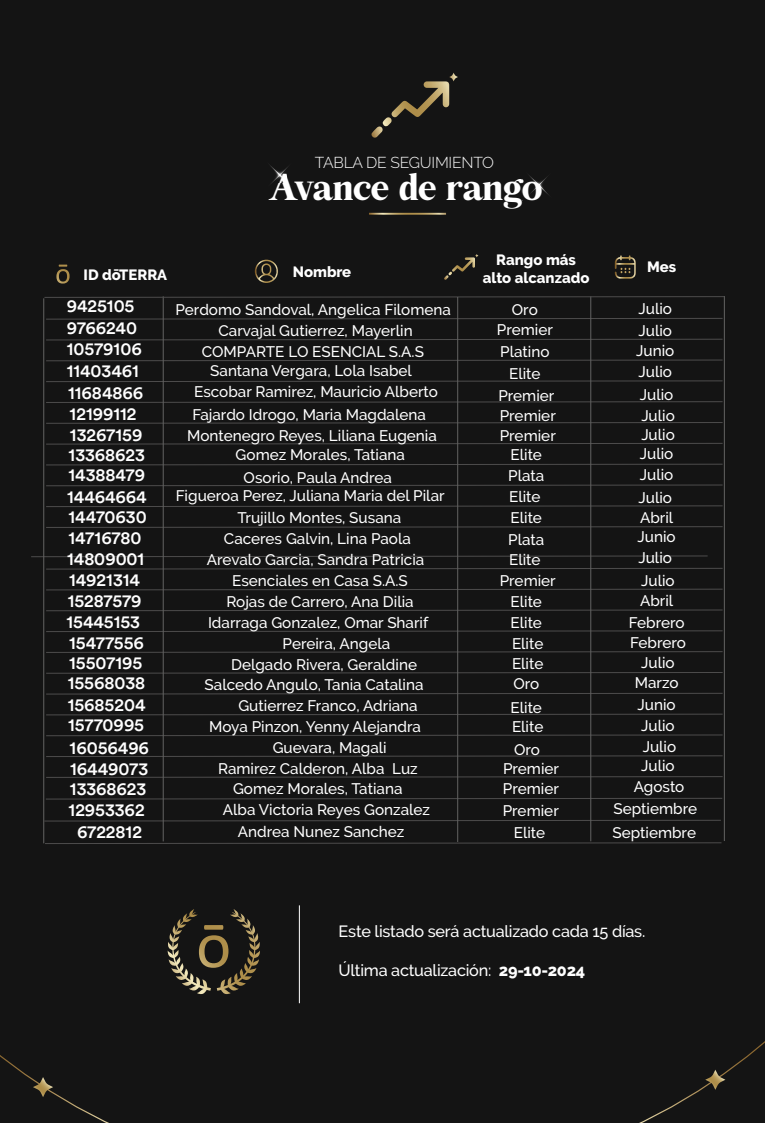
<style>
.page{position:relative;width:765px;height:1123px;background:#141414}
.page>*{position:absolute;margin:0;border:0;box-sizing:border-box;transform-origin:0 0}
.t1{font:32.75px "Bohemian Soul";letter-spacing:-.025em;color:#fff}
.t2{font:500 17.88px/20.6px "Circular Std";color:#fff}
.t3{font:500 16.25px "Raleway";letter-spacing:-.015em;color:#fff}
.t4{font:300 15.75px "Raleway";letter-spacing:-.015em;color:#fff}
.t5{font:500 15.25px/20.4px "Raleway";color:#fff}
.t6{font:800 14.88px/17.9px "Raleway";color:#fff;text-align:center}
.s1{font-weight:800}
</style>
<div class="page">
<svg style="left:529px;top:175px;width:20px;height:20px"></svg>
<svg style="left:372px;top:73px;width:86px;height:65px"></svg>
<svg style="left:270px;top:165px;width:20px;height:20px"></svg>
<hr style="left:369px;top:213px;width:77px;height:2px;background:#fff">
<svg style="left:0;top:783px;width:300px;height:340px"></svg>
<svg style="left:33px;top:1077px;width:20px;height:20px"></svg>
<svg style="left:705px;top:1069px;width:21px;height:21px"></svg>
<svg style="left:46px;top:317px;width:678px;height:3px"></svg>
<svg style="left:46px;top:338px;width:678px;height:3px"></svg>
<svg style="left:46px;top:359px;width:678px;height:3px"></svg>
<svg style="left:46px;top:380px;width:678px;height:3px"></svg>
<svg style="left:46px;top:401px;width:678px;height:2px"></svg>
<svg style="left:46px;top:421px;width:678px;height:3px"></svg>
<svg style="left:46px;top:442px;width:678px;height:3px"></svg>
<svg style="left:46px;top:463px;width:678px;height:3px"></svg>
<svg style="left:46px;top:484px;width:678px;height:3px"></svg>
<svg style="left:46px;top:505px;width:678px;height:3px"></svg>
<svg style="left:46px;top:526px;width:678px;height:2px"></svg>
<svg style="left:44px;top:842px;width:678px;height:2px"></svg>
<svg style="left:46px;top:567px;width:678px;height:3px"></svg>
<svg style="left:46px;top:588px;width:678px;height:3px"></svg>
<svg style="left:46px;top:609px;width:678px;height:3px"></svg>
<svg style="left:46px;top:630px;width:678px;height:3px"></svg>
<svg style="left:46px;top:651px;width:678px;height:2px"></svg>
<svg style="left:46px;top:671px;width:678px;height:3px"></svg>
<svg style="left:46px;top:692px;width:678px;height:3px"></svg>
<svg style="left:46px;top:713px;width:678px;height:3px"></svg>
<svg style="left:46px;top:734px;width:678px;height:3px"></svg>
<svg style="left:46px;top:755px;width:678px;height:2px"></svg>
<svg style="left:46px;top:776px;width:678px;height:2px"></svg>
<svg style="left:45px;top:797px;width:678px;height:3px"></svg>
<svg style="left:44px;top:819px;width:677px;height:3px"></svg>
<svg style="left:31px;top:555px;width:677px;height:3px"></svg>
<hr style="left:590px;top:296px;width:1px;height:545px;background:#616160">
<hr style="left:163px;top:296px;width:1px;height:545px;background:#616160">
<hr style="left:724px;top:296px;width:1px;height:545px;background:#616160">
<svg style="left:44px;top:296px;width:681px;height:2px"></svg>
<hr style="left:457px;top:297px;width:1px;height:545px;background:#616160">
<hr style="left:43px;top:298px;width:1px;height:545px;background:#616160">
<svg style="left:444px;top:254px;width:35px;height:26px"></svg>
<svg style="left:255px;top:260px;width:23px;height:23px"></svg>
<svg style="left:615px;top:255px;width:21px;height:24px"></svg>
<svg style="left:56px;top:265px;width:14px;height:19px"></svg>
<p class="t4" style="left:315px;top:153px;width:181px">TABLA DE SEGUIMIENTO</p>
<h1 class="t1" style="left:269px;top:169px;width:275px">Avance de rango</h1>
<p class="t6" style="left:84px;top:266px;width:85px">ID dōTERRA</p>
<p class="t2" style="left:67px;top:294px;width:77px;line-height:21.5px">9425105<br>9766240<br>10579106</p>
<p class="t2" style="left:67px;top:360px;width:80px">11403461<br>11684866<br>12199112<br>13267159<br>13368623<br>14388479</p>
<p class="t2" style="left:66px;top:486px;width:82px">14464664<br>14470630<br>14716780<br>14809001<br>14921314<br>15287579<br>15445153<br>15477556<br>15507195<br>15568038</p>
<p class="t2" style="left:68px;top:694px;width:79px">15685204<br>15770995</p>
<p class="t2" style="left:70px;top:737px;width:81px">16056496<br>16449073</p>
<p class="t6" style="left:483px;top:251px;width:108px">Rango más alto alcanzado</p>
<p class="t6" style="left:293px;top:263px;width:60px">Nombre</p>
<p class="t6" style="left:647px;top:258px;width:31px">Mes</p>
<p class="t5" style="left:176px;top:299px;width:277px;line-height:21px;text-align:center">Perdomo Sandoval, Angelica Filomena<br>Carvajal Gutierrez, Mayerlin<br>COMPARTE LO ESENCIAL S.A.S</p>
<p class="t5" style="left:194px;top:360px;width:245px;line-height:21px;text-indent:16px">Santana Vergara, Lola Isabel<br>Escobar Ramirez, Mauricio Alberto</p>
<p class="t5" style="left:187px;top:404px;width:251px;line-height:21px;text-align:center">Fajardo Idrogo, Maria Magdalena<br>Montenegro Reyes, Liliana Eugenia</p>
<p class="t5" style="left:236px;top:444px;width:171px;line-height:22.4px;text-align:center">Gomez Morales, Tatiana<br>Osorio, Paula Andrea</p>
<p class="t5" style="left:237px;top:484px;width:209px;line-height:22.4px;text-indent:-62px">Figueroa Perez, Juliana Maria del Pilar<br>Trujillo Montes, Susana</p>
<p class="t5" style="left:224px;top:529px;width:188px">Caceres Galvin, Lina Paola</p>
<p class="t5" style="left:207px;top:550px;width:219px">Arevalo Garcia, Sandra Patricia</p>
<p class="t5" style="left:232px;top:570px;width:177px">Esenciales en Casa S.A.S</p>
<p class="t5" style="left:226px;top:591px;width:189px">Rojas de Carrero, Ana Dilia</p>
<p class="t5" style="left:208px;top:612px;width:222px">Idarraga Gonzalez, Omar Sharif</p>
<p class="t5" style="left:283px;top:633px;width:109px">Pereira, Angela</p>
<p class="t5" style="left:231px;top:654px;width:187px">Delgado Rivera, Geraldine</p>
<p class="t5" style="left:205px;top:674px;width:221px">Salcedo Angulo, Tania Catalina</p>
<p class="t5" style="left:238px;top:695px;width:181px">Gutierrez Franco, Adriana</p>
<p class="t5" style="left:209px;top:716px;width:213px">Moya Pinzon, Yenny Alejandra</p>
<p class="t5" style="left:273px;top:737px;width:116px">Guevara, Magali</p>
<p class="t5" style="left:218px;top:758px;width:201px">Ramirez Calderon, Alba Luz</p>
<p class="t5" style="left:497px;top:298px;width:59px;line-height:21.5px;text-align:center">Oro<br>Premier<br>Platino<br>Elite<br>Premier</p>
<p class="t5" style="left:500px;top:406px;width:58px;text-align:center">Premier<br>Premier<br>Elite<br>Plata<br>Elite</p>
<p class="t5" style="left:508px;top:506px;width:38px;line-height:22.4px">Elite<br>Plata</p>
<p class="t5" style="left:500px;top:550px;width:58px;text-align:center">Elite<br>Premier<br>Elite<br>Elite<br>Elite<br>Elite<br>Oro</p>
<p class="t5" style="left:511px;top:698px;width:34px;line-height:19.4px">Elite<br>Elite</p>
<p class="t5" style="left:503px;top:741px;width:58px;line-height:18.4px;text-align:center">Oro<br>Premier</p>
<p class="t5" style="left:639px;top:297px;width:35px;line-height:22.4px">Julio<br>Julio</p>
<p class="t5" style="left:636px;top:340px;width:40px;line-height:20.9px">Junio<br>Julio</p>
<p class="t5" style="left:640px;top:383px;width:36px;line-height:21.4px">Julio<br>Julio</p>
<p class="t5" style="left:640px;top:426px;width:36px;line-height:18.9px">Julio<br>Julio</p>
<p class="t5" style="left:639px;top:463px;width:36px;line-height:22.8px">Julio<br>Julio</p>
<p class="t5" style="left:638px;top:508px;width:40px;line-height:18.5px">Abril<br>Junio</p>
<p class="t5" style="left:639px;top:546px;width:38px;line-height:23px">Julio<br>Julio</p>
<p class="t5" style="left:629px;top:591px;width:59px;text-align:center">Abril<br>Febrero<br>Febrero<br>Julio<br>Marzo</p>
<p class="t5" style="left:638px;top:693px;width:40px;line-height:21.4px;text-align:justify">Junio Julio Julio</p>
<p class="t5" style="left:641px;top:755px;width:35px">Julio</p>
<p class="t2" style="left:70px;top:778px;width:78px">13368623</p>
<p class="t5" style="left:233px;top:778px;width:171px">Gomez Morales, Tatiana</p>
<p class="t5" style="left:503px;top:779px;width:58px">Premier</p>
<p class="t5" style="left:634px;top:776px;width:52px">Agosto</p>
<p class="t2" style="left:68px;top:798px;width:78px;line-height:22.1px;text-align:center">12953362<br>6722812</p>
<p class="t5" style="left:238px;top:799px;width:194px;line-height:21.9px;text-indent:-15px">Alba Victoria Reyes Gonzalez<br>Andrea Nunez Sanchez</p>
<p class="t5" style="left:503px;top:799px;width:58px;line-height:22.1px;text-align:center">Premier<br>Elite</p>
<p class="t5" style="left:612px;top:797px;width:86px;line-height:23.2px">Septiembre<br>Septiembre</p>
<p class="t3" style="left:339px;top:921px;width:308px">Este listado será actualizado cada 15 días.</p>
<p class="t3" style="left:339px;top:960px;width:248px">Última actualización: <span class="s1">29-10-2024</span></p>
</div>
